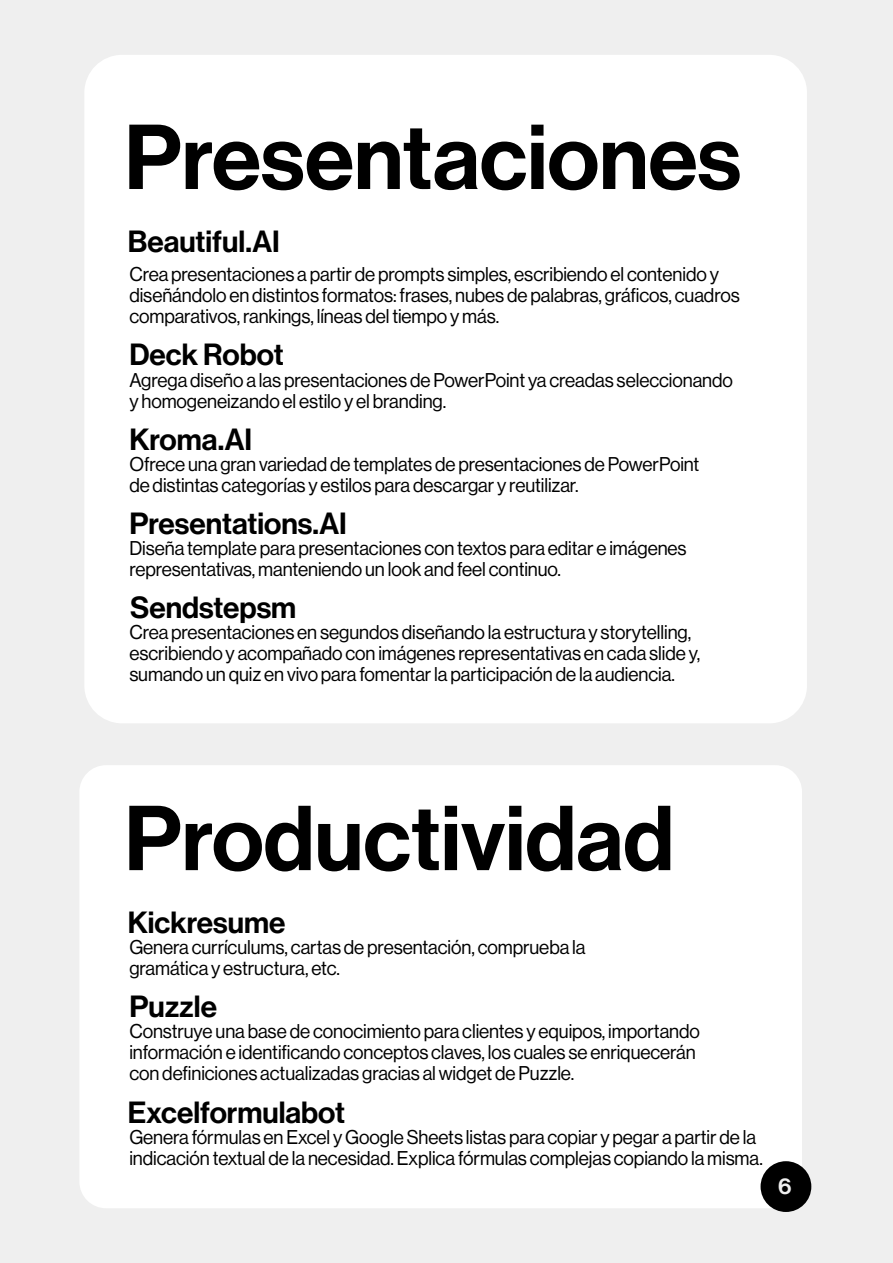
<style>
.page{position:relative;width:893px;height:1263px;background:#efefef}
.page>*{position:absolute;margin:0;border:0;box-sizing:border-box;transform-origin:0 0}
.t1{font:90px "Neue Haas Display Mediu";color:#000}
.t2{font:30px "Neue Haas Display Mediu";color:#000}
.t3{font:22.5px "Neue Haas Display Mediu";color:#efefef}
.t4{font:19.5px/21px "N Haas Grotesk DS Pro 55 Rg";letter-spacing:-.005em;color:#000}
</style>
<div class="page">
<div style="left:79px;top:765px;width:723px;height:443px;background:#fff;border-radius:27px"></div>
<div style="left:84px;top:55px;width:723px;height:668px;background:#fff;border-radius:38px"></div>
<div style="left:761px;top:1161px;width:50px;height:51px;background:#000;border-radius:50%"></div>
<h1 class="t1" style="left:124px;top:105px;width:618px">Presentaciones</h1>
<h2 class="t2" style="left:128px;top:224px;width:154px">Beautiful.AI</h2>
<p class="t4" style="left:129px;top:264px;width:612px">Crea presentaciones a partir de prompts simples, escribiendo el contenido y diseñándolo en distintos formatos: frases, nubes de palabras, gráficos, cuadros comparativos, rankings, líneas del tiempo y más.</p>
<h2 class="t2" style="left:129px;top:337px;width:156px">Deck Robot</h2>
<p class="t4" style="left:129px;top:369px;width:605px">Agrega diseño a las presentaciones de PowerPoint ya creadas seleccionando y homogeneizando el estilo y el branding.</p>
<h2 class="t2" style="left:129px;top:422px;width:124px">Kroma.AI</h2>
<p class="t4" style="left:129px;top:453px;width:572px">Ofrece una gran variedad de templates de presentaciones de PowerPoint de distintas categorías y estilos para descargar y reutilizar.</p>
<h2 class="t2" style="left:129px;top:506px;width:219px">Presentations.AI</h2>
<p class="t4" style="left:129px;top:538px;width:559px">Diseña template para presentaciones con textos para editar e imágenes representativas, manteniendo un look and feel continuo.</p>
<h2 class="t2" style="left:130px;top:590px;width:168px">Sendstepsm</h2>
<p class="t4" style="left:129px;top:622px;width:572px">Crea presentaciones en segundos diseñando la estructura y storytelling, escribiendo y acompañado con imágenes representativas en cada slide y, sumando un quiz en vivo para fomentar la participación de la audiencia.</p>
<h1 class="t1" style="left:124px;top:786px;width:551px">Productividad</h1>
<h2 class="t2" style="left:128px;top:905px;width:159px">Kickresume</h2>
<p class="t4" style="left:129px;top:936px;width:458px">Genera currículums, cartas de presentación, comprueba la gramática y estructura, etc.</p>
<h2 class="t2" style="left:129px;top:989px;width:89px">Puzzle</h2>
<p class="t4" style="left:129px;top:1021px;width:572px">Construye una base de conocimiento para clientes y equipos, importando información e identificando conceptos claves, los cuales se enriquecerán con definiciones actualizadas gracias al widget de Puzzle.</p>
<h2 class="t2" style="left:128px;top:1095px;width:219px">Excelformulabot</h2>
<p class="t4" style="left:129px;top:1127px;width:635px">Genera fórmulas en Excel y Google Sheets listas para copiar y pegar a partir de la indicación textual de la necesidad. Explica fórmulas complejas copiando la misma.</p>
<p class="t3" style="left:778px;top:1173px;width:15px">6</p>
</div>
